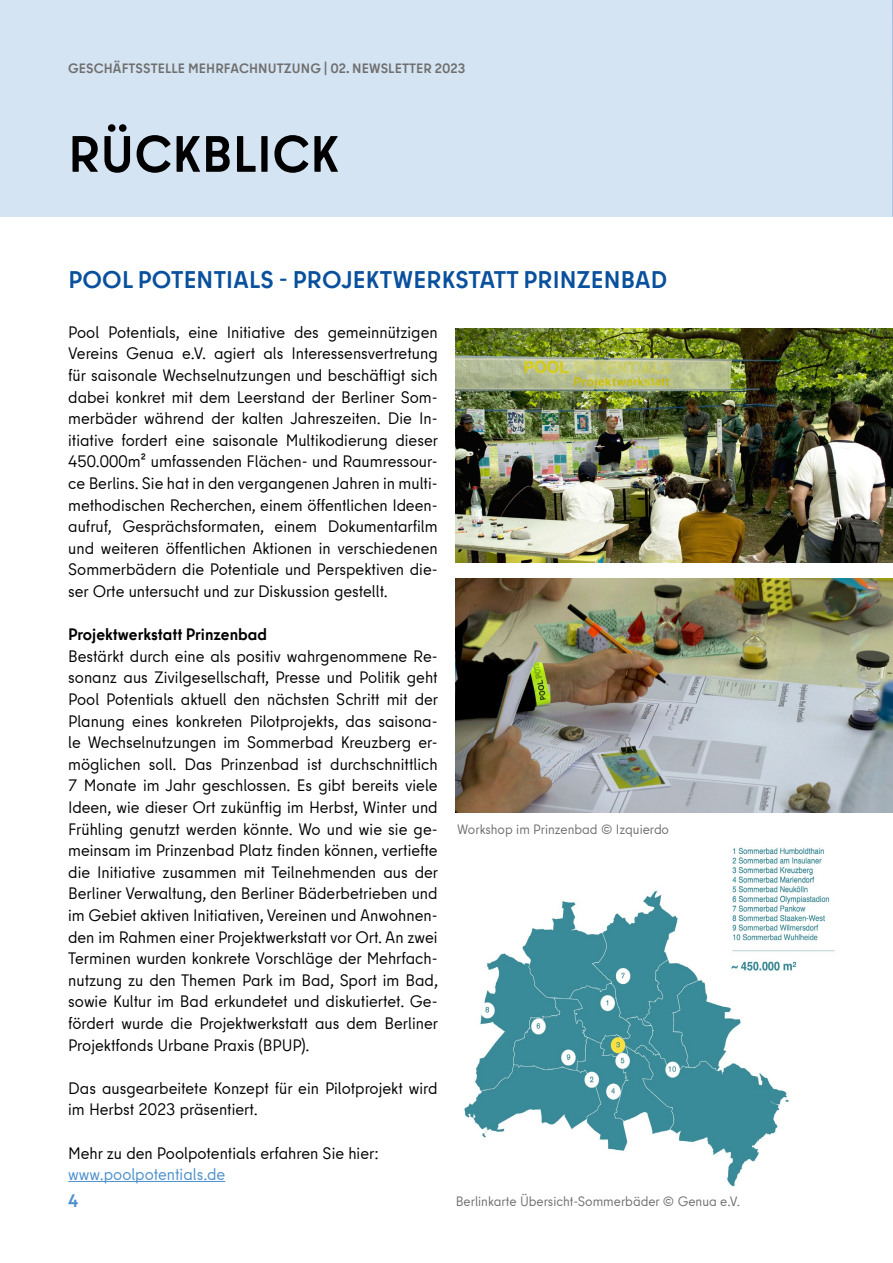
<style>
.page{position:relative;width:893px;height:1263px;background:#fff}
.page>*{position:absolute;margin:0;border:0;box-sizing:border-box;transform-origin:0 0}
.t1{font:700 51px "Berlin Type Office";letter-spacing:.01em;color:#000}
.t2{font:700 24px "Berlin Type Office";letter-spacing:.01em;color:#09509d}
.t3{font:700 18px "Berlin Type Office";color:#4d90cc}
.t4{font:16.5px/21.6px "Berlin Type Office";color:#000;text-align:justify}
.t5{font:700 16.5px "Berlin Type Office";color:#000}
.t6{font:16.5px "Berlin Type Office";color:#4d90cc}
.t7{font:13.5px "Berlin Type Office";color:#706f6f}
.t8{font:700 13.5px "Berlin Type Office";letter-spacing:.01em;color:#706f6f}
</style>
<div class="page">
<div style="left:0;top:0;width:893px;height:217px;background:#d4e4f3"></div>
<img style="left:892px;top:0;width:1px;height:217px">
<hr style="left:68px;top:1181px;width:157px;height:1px;background:#4d90cc">
<img style="left:456px;top:328px;width:437px;height:234px">
<img style="left:456px;top:578px;width:437px;height:234px">
<img style="left:464px;top:847px;width:371px;height:340px">
<p class="t8" style="left:68px;top:59px;width:399px">GESCHÄFTSSTELLE MEHRFACHNUTZUNG | 02. NEWSLETTER 2023</p>
<h1 class="t1" style="left:68px;top:121px;width:272px">RÜCKBLICK</h1>
<h2 class="t2" style="left:68px;top:264px;width:601px">POOL POTENTIALS - PROJEKTWERKSTATT PRINZENBAD</h2>
<p class="t4" style="left:68px;top:321px;width:371px">Pool Potentials, eine Initiative des gemeinnützigen Vereins Genua e.V. agiert als Interessensvertretung für saisonale Wechselnutzungen und beschäftigt sich dabei konkret mit dem Leerstand der Berliner Som&shy;merbäder während der kalten Jahreszeiten. Die In&shy;itiative fordert eine saisonale Multikodierung dieser 450.000m² umfassenden Flächen- und Raumressour&shy;ce Berlins. Sie hat in den vergangenen Jahren in multi&shy;methodischen Recherchen, einem öffentlichen Ideen&shy;aufruf, Gesprächsformaten, einem Dokumentarfilm und weiteren öffentlichen Aktionen in verschiedenen Sommerbädern die Potentiale und Perspektiven die&shy;ser Orte untersucht und zur Diskussion gestellt.</p>
<p class="t5" style="left:68px;top:624px;width:200px">Projektwerkstatt Prinzenbad</p>
<p class="t4" style="left:68px;top:645px;width:371px">Bestärkt durch eine als positiv wahrgenommene Re&shy;sonanz aus Zivilgesellschaft, Presse und Politik geht Pool Potentials aktuell den nächsten Schritt mit der Planung eines konkreten Pilotprojekts, das saisona&shy;le Wechselnutzungen im Sommerbad Kreuzberg er&shy;möglichen soll. Das Prinzenbad ist durchschnittlich 7 Monate im Jahr geschlossen. Es gibt bereits viele Ideen, wie dieser Ort zukünftig im Herbst, Winter und Frühling genutzt werden könnte. Wo und wie sie ge&shy;meinsam im Prinzenbad Platz finden können, vertiefte die Initiative zusammen mit Teilnehmenden aus der Berliner Verwaltung, den Berliner Bäderbetrieben und im Gebiet aktiven Initiativen, Vereinen und Anwohnen&shy;den im Rahmen einer Projektwerkstatt vor Ort. An zwei Terminen wurden konkrete Vorschläge der Mehrfach&shy;nutzung zu den Themen Park im Bad, Sport im Bad, sowie Kultur im Bad erkundetet und diskutiertet. Ge&shy;fördert wurde die Projektwerkstatt aus dem Berliner Projektfonds Urbane Praxis (BPUP).</p>
<p class="t4" style="left:68px;top:1077px;width:371px">Das ausgearbeitete Konzept für ein Pilotprojekt wird im Herbst 2023 präsentiert.</p>
<p class="t4" style="left:68px;top:1142px;width:312px">Mehr zu den Poolpotentials erfahren Sie hier:</p>
<p class="t6" style="left:68px;top:1164px;width:159px">www.poolpotentials.de</p>
<p class="t7" style="left:457px;top:821px;width:213px">Workshop im Prinzenbad © Izquierdo</p>
<p class="t3" style="left:68px;top:1189px;width:12px">4</p>
<p class="t7" style="left:456px;top:1193px;width:286px">Berlinkarte Übersicht-Sommerbäder © Genua e.V.</p>
</div>
